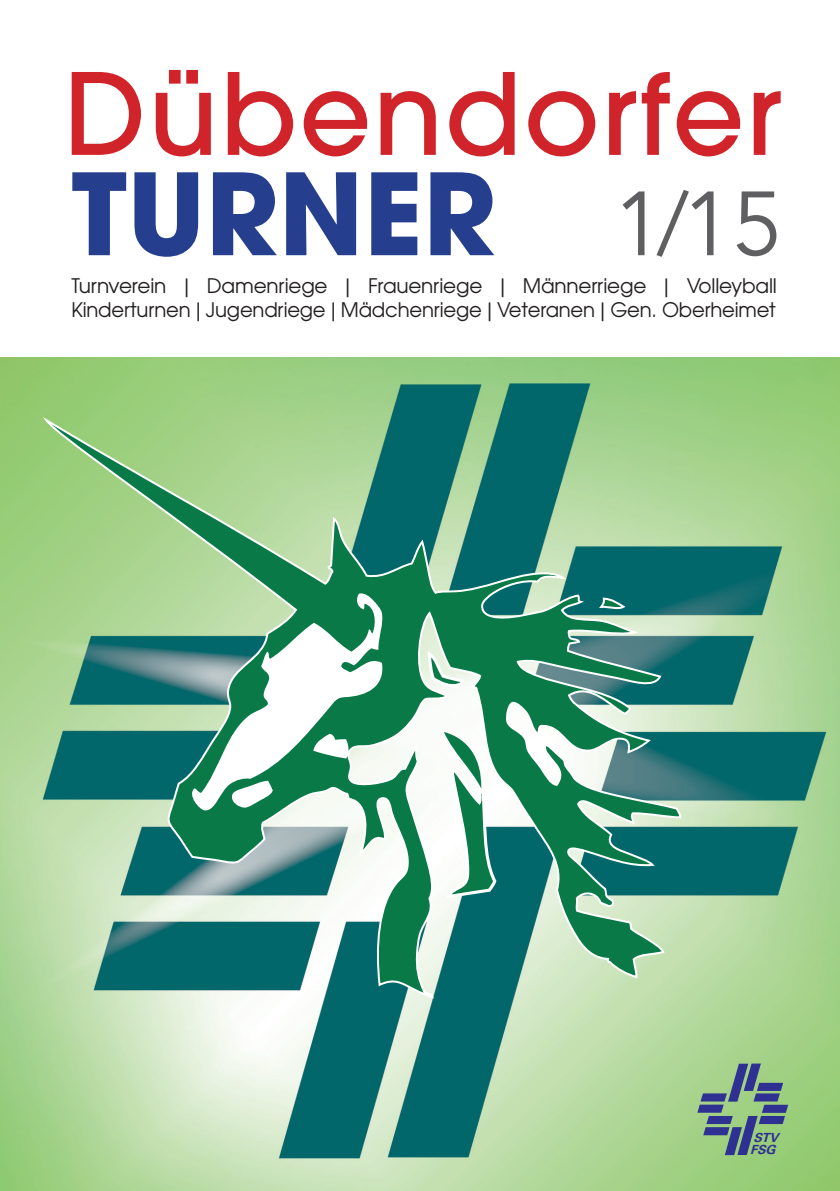
<style>
.page{position:relative;width:840px;height:1191px;background:#fff}
.page>*{position:absolute;margin:0;border:0;box-sizing:border-box;transform-origin:0 0}
.t1{font:500 112px/100.2px "Avant Garde";letter-spacing:.015em;color:#d1232a}
.t2{font:20px/24px "Avant Garde";letter-spacing:-.01em;color:#231f20}
.t3{font:italic 700 12.6px/12px "Univers";color:#2e3092}
.s1{font-weight:700;color:#253f8e}
.s2{font-family:"Avenir";font-weight:400;font-size:90px;color:#5f5f62}
.s3{font-family:"Arial"}
</style>
<div class="page">
<img style="left:0;top:358px;width:839px;height:833px">
<svg style="left:697px;top:1063px;width:90px;height:92px;background:#7a9a87"></svg>
<svg style="left:40px;top:414px;width:642px;height:586px;background:#6baa8c"></svg>
<svg style="left:442px;top:732px;width:56px;height:169px"></svg>
<svg style="left:187px;top:592px;width:198px;height:219px"></svg>
<h1 class="t1" style="left:64px;top:64px;width:719px">Dübendorfer<br><span class="s1">TURNER</span> <span class="s2">1/15</span></h1>
<p class="t2" style="left:71px;top:274px;width:706px">Turnverein <span class="s3">|</span> Damenriege <span class="s3">|</span> Frauenriege <span class="s3">|</span> Männerriege <span class="s3">|</span> Volleyball<br>Kinderturnen <span class="s3">|</span> Jugendriege <span class="s3">|</span> Mädchenriege <span class="s3">|</span> Veteranen <span class="s3">|</span> Gen. Oberheimet</p>
<p class="t3" style="left:749px;top:1132px;width:34px">STV<br>FSG</p>
</div>
